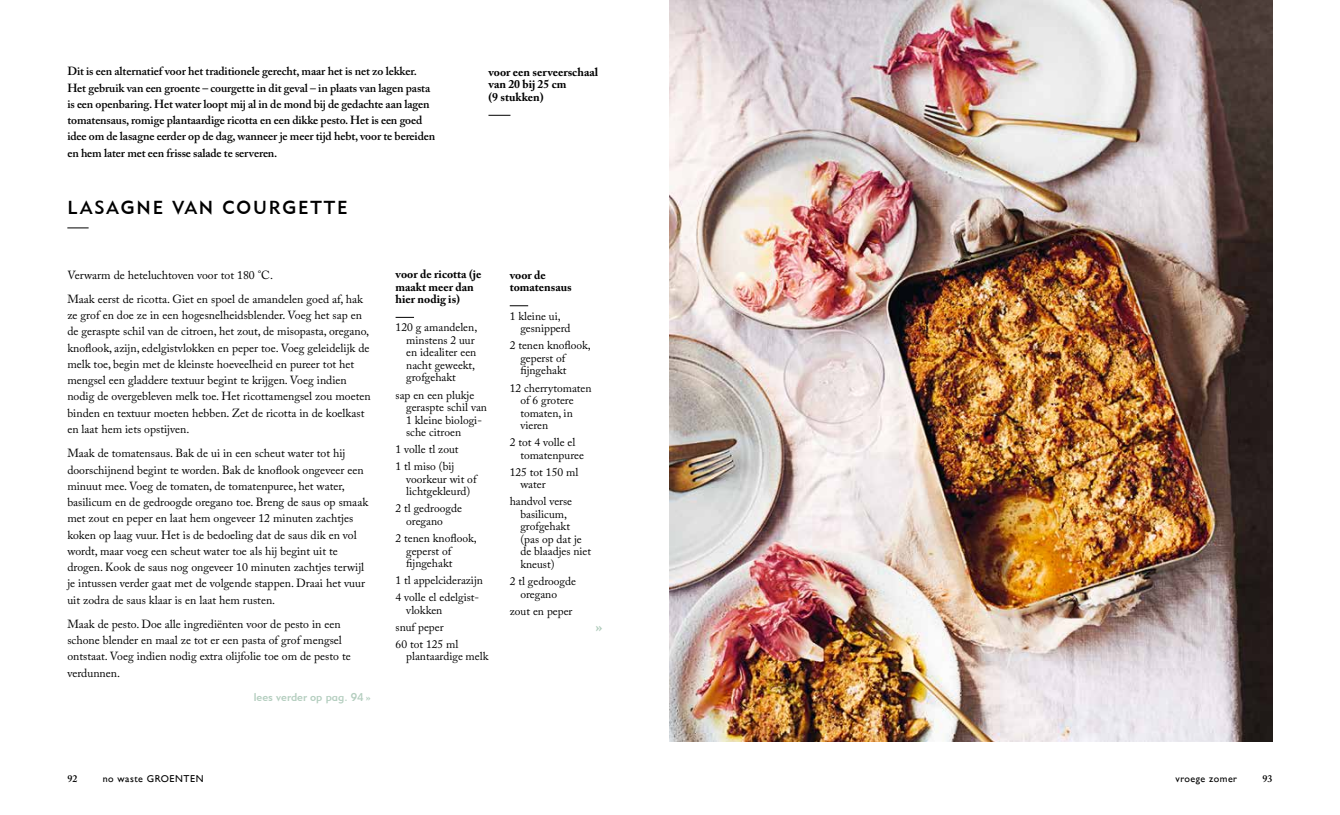
<style>
.page{position:relative;width:1340px;height:815px;background:#fff}
.page>*{position:absolute;margin:0;border:0;box-sizing:border-box;transform-origin:0 0}
.t1{font:18.75px "Geometric 415 BT Medium A";letter-spacing:.1em;color:#000}
.t2{font:700 16.25px "Adobe Caslon Pro";color:#b4cebf}
.t3{font:11.75px/16.2px "Adobe Caslon Pro";color:#000}
.t4{font:600 11.75px/16.2px "Adobe Caslon Pro";letter-spacing:-.01em;color:#000}
.t5{font:700 11.75px/12.5px "Adobe Caslon Pro";color:#000}
.t6{font:11.5px/12.5px "Adobe Caslon Pro";color:#000}
.t7{font:11.25px "Geometric 415 BT Medium A";color:#b4cebf}
.t8{font:500 10px "Gill Sans MT Pro";letter-spacing:.05em;color:#000}
.t9{font:600 10px "Adobe Caslon Pro";color:#000}
.s1{font-family:"Adobe Caslon Pro";font-weight:700}
</style>
<div class="page">
<img style="left:670px;top:0;width:602px;height:742px">
<svg style="left:67px;top:228px;width:22px;height:1px"></svg>
<svg style="left:488px;top:115px;width:22px;height:1px"></svg>
<svg style="left:510px;top:306px;width:18px;height:1px"></svg>
<svg style="left:395px;top:317px;width:19px;height:1px"></svg>
<p class="t4" style="left:67px;top:63px;width:369px">Dit is een alternatief voor het traditionele gerecht, maar het is net zo lekker.<br>Het gebruik van een groente – courgette in dit geval – in plaats van lagen pasta is een openbaring. Het water loopt mij al in de mond bij de gedachte aan lagen tomatensaus, romige plantaardige ricotta en een dikke pesto. Het is een goed idee om de lasagne eerder op de dag, wanneer je meer tijd hebt, voor te bereiden en hem later met een frisse salade te serveren.</p>
<h1 class="t1" style="left:67px;top:196px;width:282px">LASAGNE VAN COURGETTE</h1>
<p class="t5" style="left:488px;top:65px;width:111px">voor een serveerschaal van 20 bij 25 cm<br>(9 stukken)</p>
<p class="t3" style="left:67px;top:262px;width:297px;line-height:24.4px">Verwarm de heteluchtoven voor tot 180 °C.<br>Maak eerst de ricotta. Giet en spoel de amandelen goed af, hak</p>
<p class="t3" style="left:67px;top:307px;width:305px">ze grof en doe ze in een hogesnelheidsblender. Voeg het sap en de geraspte schil van de citroen, het zout, de misopasta, oregano, knoflook, azijn, edelgistvlokken en peper toe. Voeg geleidelijk de melk toe, begin met de kleinste hoeveelheid en pureer tot het mengsel een gladdere textuur begint te krijgen. Voeg indien nodig de overgebleven melk toe. Het ricottamengsel zou moeten binden en textuur moeten hebben. Zet de ricotta in de koelkast en laat hem iets opstijven.</p>
<p class="t3" style="left:67px;top:445px;width:302px">Maak de tomatensaus. Bak de ui in een scheut water tot hij doorschijnend begint te worden. Bak de knoflook ongeveer een minuut mee. Voeg de tomaten, de tomatenpuree, het water, basilicum en de gedroogde oregano toe. Breng de saus op smaak met zout en peper en laat hem ongeveer 12 minuten zachtjes koken op laag vuur. Het is de bedoeling dat de saus dik en vol wordt, maar voeg een scheut water toe als hij begint uit te drogen. Kook de saus nog ongeveer 10 minuten zachtjes terwijl je intussen verder gaat met de volgende stappen. Draai het vuur uit zodra de saus klaar is en laat hem rusten.</p>
<p class="t3" style="left:67px;top:616px;width:285px">Maak de pesto. Doe alle ingrediënten voor de pesto in een schone blender en maal ze tot er een pasta of grof mengsel ontstaat. Voeg indien nodig extra olijfolie toe om de pesto te verdunnen.</p>
<p class="t7" style="left:254px;top:690px;width:119px">lees verder op pag. 94 <span class="s1">»</span></p>
<p class="t5" style="left:395px;top:268px;width:87px">voor de ricotta (je maakt meer dan hier nodig is)</p>
<p class="t6" style="left:406px;top:321px;width:73px;text-indent:-11px">120 g amandelen, minstens 2 uur en idealiter een nacht geweekt, grofgehakt</p>
<p class="t6" style="left:406px;top:388px;width:82px;text-indent:-11px">sap en een plukje geraspte schil van<br>1 kleine biologi&shy;sche citroen</p>
<p class="t6" style="left:395px;top:441px;width:64px;line-height:17.1px">1 volle tl zout<br>1 tl miso (bij</p>
<p class="t6" style="left:406px;top:473px;width:72px">voorkeur wit of lichtgekleurd)</p>
<p class="t6" style="left:406px;top:502px;width:57px;text-indent:-11px">2 tl gedroogde oregano</p>
<p class="t6" style="left:406px;top:532px;width:72px;text-indent:-11px">2 tenen knoflook, geperst of fijngehakt</p>
<p class="t6" style="left:395px;top:572px;width:89px;line-height:17.1px">1 tl appelciderazijn<br>4 volle el edelgist-</p>
<p class="t6" style="left:395px;top:601px;width:64px;line-height:17.1px;text-indent:11px">vlokken snuf peper<br>60 tot 125 ml</p>
<p class="t6" style="left:406px;top:650px;width:84px">plantaardige melk</p>
<p class="t5" style="left:510px;top:269px;width:64px">voor de tomatensaus</p>
<p class="t6" style="left:520px;top:310px;width:52px;text-indent:-11px">1 kleine ui, gesnipperd</p>
<p class="t6" style="left:520px;top:339px;width:72px;text-indent:-11px">2 tenen knoflook, geperst of fijngehakt</p>
<p class="t6" style="left:520px;top:381px;width:73px;text-indent:-11px">12 cherrytomaten of 6 grotere tomaten, in vieren</p>
<p class="t6" style="left:520px;top:436px;width:65px;text-indent:-11px">2 tot 4 volle el tomatenpuree</p>
<p class="t6" style="left:520px;top:466px;width:59px;text-indent:-11px">125 tot 150 ml water</p>
<p class="t6" style="left:520px;top:495px;width:72px;text-indent:-11px">handvol verse basilicum, grofgehakt (pas op dat je de blaadjes niet kneust)</p>
<p class="t6" style="left:520px;top:575px;width:57px;text-indent:-11px">2 tl gedroogde oregano</p>
<p class="t6" style="left:510px;top:604px;width:64px">zout en peper</p>
<h2 class="t2" style="left:595px;top:617px;width:9px">»</h2>
<p class="t9" style="left:67px;top:773px;width:11px">92</p>
<p class="t8" style="left:103px;top:773px;width:102px">no waste GROENTEN</p>
<p class="t8" style="left:1175px;top:773px;width:63px">vroege zomer</p>
<p class="t9" style="left:1262px;top:773px;width:11px">93</p>
</div>
